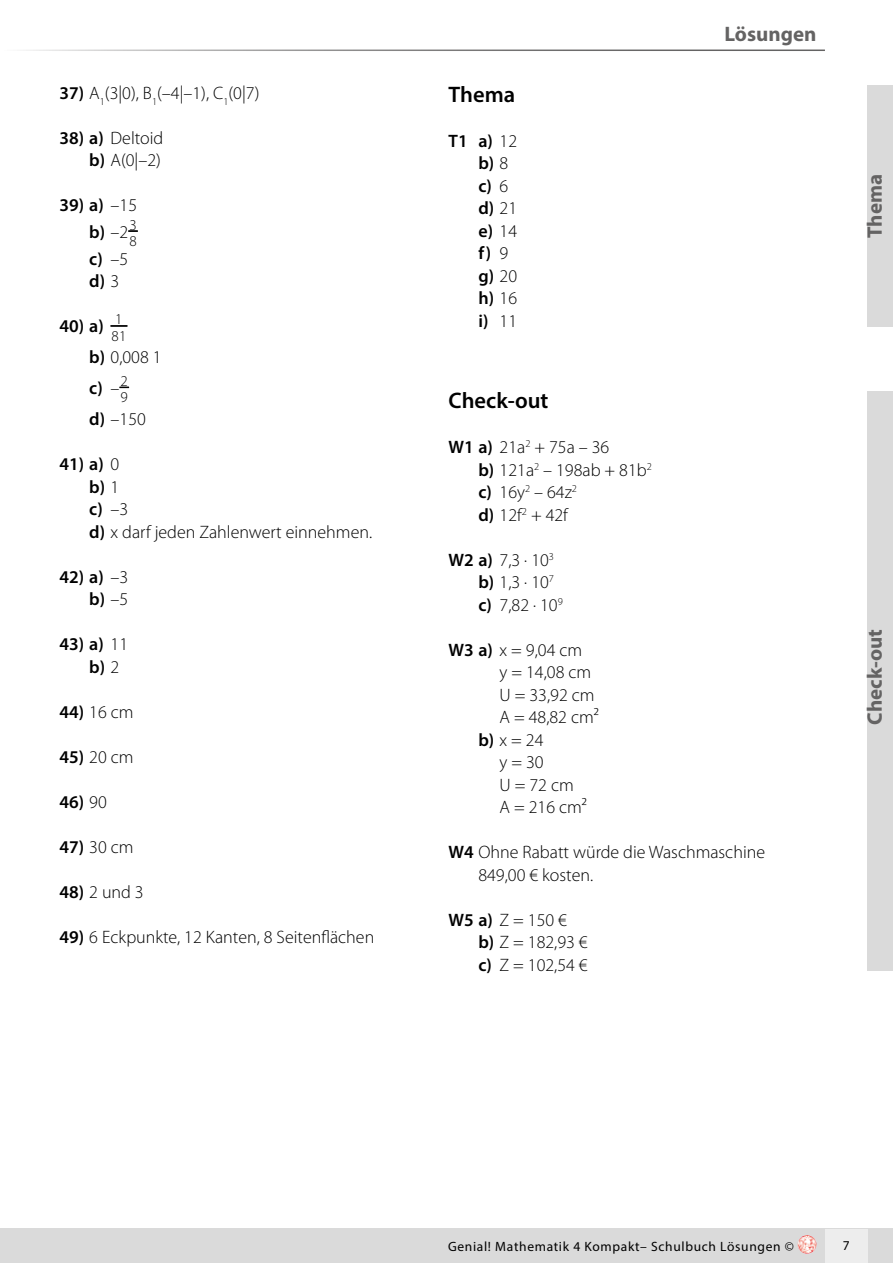
<style>
.page{position:relative;width:893px;height:1263px;background:#fff}
.page>*{position:absolute;margin:0;border:0;box-sizing:border-box;transform-origin:0 0}
.t1{font:600 22.5px "Myriad Pro";color:#000}
.t2{font:700 21px "Myriad Pro";color:#646363}
.t3{font:300 18px/22.5px "Myriad Pro";color:#000}
.t4{font:600 18px/22.5px "Myriad Pro";color:#000}
.t5{font:300 15px/16px "Myriad Pro";color:#000}
.t6{font:13.5px "Myriad Pro";letter-spacing:.05em;color:#000}
.s1{font-weight:600}
.s2{font-weight:300}
</style>
<div class="page">
<hr style="left:0;top:50px;width:825px;height:1px;background:#646363">
<div style="left:0;top:1229px;width:893px;height:34px;background:#dadada"></div>
<img style="left:798px;top:1235px;width:18px;height:19px;border-radius:9px">
<div style="left:825px;top:1229px;width:42px;height:34px;background:#ededed"></div>
<svg style="left:128px;top:230px;width:10px;height:2px"></svg>
<svg style="left:111px;top:325px;width:17px;height:2px"></svg>
<div style="left:867px;top:85px;width:26px;height:242px;background:#dadada"></div>
<div style="left:867px;top:391px;width:26px;height:580px;background:#dadada"></div>
<p class="t3" style="left:60px;top:81px;width:201px"><span class="s1">37)</span> A<sub>1</sub>(3|0), B<sub>1</sub>(–4|–1), C<sub>1</sub>(0|7)</p>
<p class="t3" style="left:60px;top:126px;width:105px;text-align:right"><span class="s1">38) a)</span> Deltoid <span class="s1">b)</span> A(0|–2)</p>
<p class="t4" style="left:89px;top:191px;width:49px;line-height:26.7px;text-indent:-30px">39) a) <span class="s2">–15 </span>b) <span class="s2">–2</span></p>
<p class="t5" style="left:129px;top:216px;width:9px">3<br>8</p>
<p class="t4" style="left:89px;top:247px;width:41px">c) <span class="s2">–5 </span>d) <span class="s2">3</span></p>
<p class="t4" style="left:60px;top:314px;width:65px">40) a) <sup>1</sup></p>
<p class="t5" style="left:112px;top:327px;width:16px">81</p>
<p class="t3" style="left:89px;top:341px;width:74px;line-height:31px"><span class="s1">b)</span> 0,008 1 <span class="s1">c)</span> –</p>
<p class="t5" style="left:121px;top:373px;width:9px">2<br>9</p>
<p class="t3" style="left:89px;top:408px;width:58px"><span class="s1">d)</span> –150</p>
<p class="t3" style="left:89px;top:453px;width:284px;text-indent:-30px"><span class="s1">41) a)</span> 0<br><span class="s1">b)</span> 1<br><span class="s1">c)</span> –3<br><span class="s1">d)</span> x darf jeden Zahlenwert einnehmen.</p>
<p class="t4" style="left:60px;top:565px;width:70px;text-align:right">42) a) <span class="s2">–3 </span>b) <span class="s2">–5</span></p>
<p class="t4" style="left:89px;top:632px;width:40px;text-indent:-30px">43) a) <span class="s2">11 </span>b) <span class="s2">2</span></p>
<p class="t3" style="left:60px;top:700px;width:76px"><span class="s1">44)</span> 16 cm</p>
<p class="t3" style="left:60px;top:745px;width:76px"><span class="s1">45)</span> 20 cm</p>
<p class="t4" style="left:60px;top:790px;width:49px">46) <span class="s2">90</span></p>
<p class="t3" style="left:60px;top:835px;width:76px"><span class="s1">47)</span> 30 cm</p>
<p class="t3" style="left:60px;top:880px;width:86px"><span class="s1">48)</span> 2 und 3</p>
<p class="t3" style="left:60px;top:925px;width:316px"><span class="s1">49)</span> 6 Eckpunkte, 12 Kanten, 8 Seitenflächen</p>
<p class="t1" style="left:449px;top:80px;width:68px">Thema</p>
<p class="t4" style="left:478px;top:129px;width:40px;text-indent:-30px">T1 a) <span class="s2">12 </span>b) <span class="s2">8 </span>c) <span class="s2">6 </span>d) <span class="s2">21 </span>e) <span class="s2">14 </span>f) <span class="s2">9 </span>g) <span class="s2">20 </span>h) <span class="s2">16 </span>i) <span class="s2">11</span></p>
<p class="t2" style="left:724px;top:21px;width:94px">Lösungen</p>
<p class="t1" style="left:449px;top:386px;width:101px">Check-out</p>
<p class="t3" style="left:478px;top:436px;width:175px;text-indent:-30px"><span class="s1">W1 a)</span> 21a<sup>2</sup> + 75a – 36<br><span class="s1">b)</span> 121a<sup>2</sup> – 198ab + 81b<sup>2 </sup><span class="s1">c)</span> 16y<sup>2</sup> – 64z<sup>2<br></sup><span class="s1">d)</span> 12f<sup>2</sup> + 42f</p>
<p class="t3" style="left:478px;top:548px;width:86px;text-indent:-30px"><span class="s1">W2 a)</span> 7,3 · 10<sup>3 </sup><span class="s1">b)</span> 1,3 · 10<sup>7 </sup><span class="s1">c)</span> 7,82 · 10<sup>9</sup></p>
<p class="t3" style="left:449px;top:638px;width:135px"><span class="s1">W3 a)</span> x = 9,04 cm</p>
<p class="t3" style="left:500px;top:661px;width:93px">y = 14,08 cm</p>
<p class="t3" style="left:500px;top:683px;width:96px">U = 33,92 cm</p>
<p class="t3" style="left:500px;top:706px;width:101px">A = 48,82 cm²</p>
<p class="t3" style="left:478px;top:728px;width:67px"><span class="s1">b)</span> x = 24</p>
<p class="t3" style="left:500px;top:751px;width:46px">y = 30</p>
<p class="t3" style="left:500px;top:773px;width:76px">U = 72 cm</p>
<p class="t3" style="left:500px;top:796px;width:89px">A = 216 cm²</p>
<p class="t3" style="left:478px;top:841px;width:288px;text-indent:-30px"><span class="s1">W4</span> Ohne Rabatt würde die Waschmaschine<br>849,00 € kosten.</p>
<p class="t3" style="left:478px;top:908px;width:111px;text-indent:-30px"><span class="s1">W5 a)</span> Z = 150 €<br><span class="s1">b)</span> Z = 182,93 € <span class="s1">c)</span> Z = 102,54 €</p>
<p class="t2" style="left:861px;top:238px;width:65px;rotate:-90deg">Thema</p>
<p class="t2" style="left:861px;top:724px;width:97px;rotate:-90deg">Check-out</p>
<p class="t6" style="left:448px;top:1238px;width:347px">Genial! Mathematik 4 Kompakt– Schulbuch Lösungen ©</p>
<p class="t6" style="left:843px;top:1237px;width:8px">7</p>
</div>
